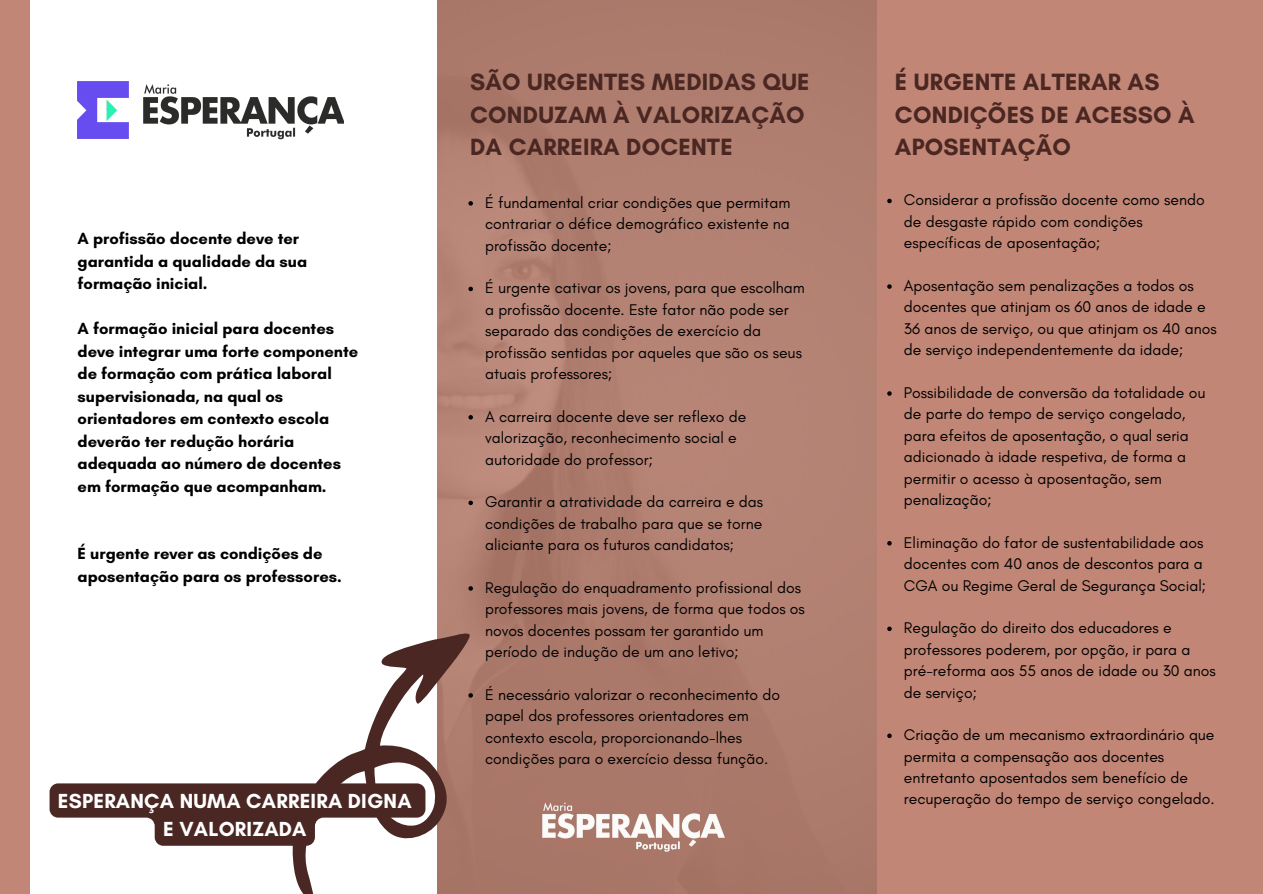
<style>
.page{position:relative;width:1263px;height:894px;background:#fff}
.page>*{position:absolute;margin:0;border:0;box-sizing:border-box;transform-origin:0 0}
.t1{font:700 24px/32.7px "Glacial Indifference";letter-spacing:.01em;color:#4a2722}
.t2{font:700 20.7px/28.2px "Glacial Indifference";letter-spacing:.01em;color:#fff;text-align:center}
.t3{font:700 16.5px/22.5px "Glacial Indifference";color:#000}
.t4{font:15.75px/21.3px "Glacial Indifference";color:#000}
</style>
<div class="page">
<div style="left:0;top:0;width:1263px;height:893px;background:#c18675"></div>
<img style="left:437px;top:0;width:440px;height:893px">
<div style="left:31px;top:0;width:406px;height:893px;background:#fff"></div>
<svg style="left:290px;top:632px;width:183px;height:261px"></svg>
<svg style="left:887px;top:199px;width:5px;height:4px"></svg>
<svg style="left:887px;top:284px;width:5px;height:5px"></svg>
<svg style="left:887px;top:391px;width:5px;height:4px"></svg>
<svg style="left:887px;top:541px;width:5px;height:4px"></svg>
<svg style="left:887px;top:626px;width:5px;height:5px"></svg>
<svg style="left:887px;top:733px;width:5px;height:4px"></svg>
<img style="left:143px;top:84px;width:201px;height:56px">
<img style="left:78px;top:82px;width:51px;height:56px">
<img style="left:539px;top:788px;width:185px;height:75px">
<svg style="left:50px;top:783px;width:375px;height:62px"></svg>
<svg style="left:468px;top:201px;width:5px;height:4px"></svg>
<svg style="left:468px;top:286px;width:5px;height:5px"></svg>
<svg style="left:468px;top:415px;width:5px;height:4px"></svg>
<svg style="left:468px;top:500px;width:5px;height:5px"></svg>
<svg style="left:468px;top:586px;width:5px;height:4px"></svg>
<svg style="left:468px;top:693px;width:5px;height:4px"></svg>
<p class="t3" style="left:78px;top:227px;width:231px">A profissão docente deve ter garantida a qualidade da sua formação inicial.</p>
<p class="t3" style="left:78px;top:317px;width:282px">A formação inicial para docentes deve integrar uma forte componente de formação com prática laboral supervisionada, na qual os orientadores em contexto escola deverão ter redução horária adequada ao número de docentes em formação que acompanham.</p>
<p class="t3" style="left:78px;top:542px;width:266px">É urgente rever as condições de aposentação para os professores.</p>
<p class="t2" style="left:58px;top:786px;width:355px">ESPERANÇA NUMA CARREIRA DIGNA<br>E VALORIZADA</p>
<p class="t1" style="left:470px;top:65px;width:341px">SÃO URGENTES MEDIDAS QUE<br>CONDUZAM À VALORIZAÇÃO<br>DA CARREIRA DOCENTE</p>
<p class="t1" style="left:895px;top:65px;width:301px">É URGENTE ALTERAR AS<br>CONDIÇÕES DE ACESSO À<br>APOSENTAÇÃO</p>
<p class="t4" style="left:485px;top:192px;width:307px;text-align:justify">É fundamental criar condições que permitam contrariar o défice demográfico existente na profissão docente;</p>
<p class="t4" style="left:485px;top:277px;width:321px">É urgente cativar os jovens, para que escolham a profissão docente. Este fator não pode ser separado das condições de exercício da profissão sentidas por aqueles que são os seus atuais professores;</p>
<p class="t4" style="left:485px;top:405px;width:263px">A carreira docente deve ser reflexo de valorização, reconhecimento social e autoridade do professor;</p>
<h1 class="t4" style="left:485px;top:491px;width:280px;text-align:justify">Garantir a atratividade da carreira e das condições de trabalho para que se torne aliciante para os futuros candidatos;</h1>
<p class="t4" style="left:485px;top:576px;width:321px">Regulação do enquadramento profissional dos professores mais jovens, de forma que todos os novos docentes possam ter garantido um período de indução de um ano letivo;</p>
<p class="t4" style="left:485px;top:683px;width:297px">É necessário valorizar o reconhecimento do papel dos professores orientadores em contexto escola, proporcionando-lhes condições para o exercício dessa função.</p>
<p class="t4" style="left:904px;top:189px;width:302px">Considerar a profissão docente como sendo de desgaste rápido com condições específicas de aposentação;</p>
<p class="t4" style="left:904px;top:275px;width:314px">Aposentação sem penalizações a todos os docentes que atinjam os 60 anos de idade e 36 anos de serviço, ou que atinjam os 40 anos de serviço independentemente da idade;</p>
<h3 class="t4" style="left:904px;top:382px;width:303px">Possibilidade de conversão da totalidade ou de parte do tempo de serviço congelado, para efeitos de aposentação, o qual seria adicionado à idade respetiva, de forma a permitir o acesso à aposentação, sem penalização;</h3>
<h3 class="t4" style="left:904px;top:531px;width:304px">Eliminação do fator de sustentabilidade aos docentes com 40 anos de descontos para a<br>CGA ou Regime Geral de Segurança Social;</h3>
<h3 class="t4" style="left:904px;top:617px;width:314px">Regulação do direito dos educadores e professores poderem, por opção, ir para a pré-reforma aos 55 anos de idade ou 30 anos de serviço;</h3>
<h2 class="t4" style="left:904px;top:724px;width:312px">Criação de um mecanismo extraordinário que permita a compensação aos docentes entretanto aposentados sem benefício de recuperação do tempo de serviço congelado.</h2>
</div>
